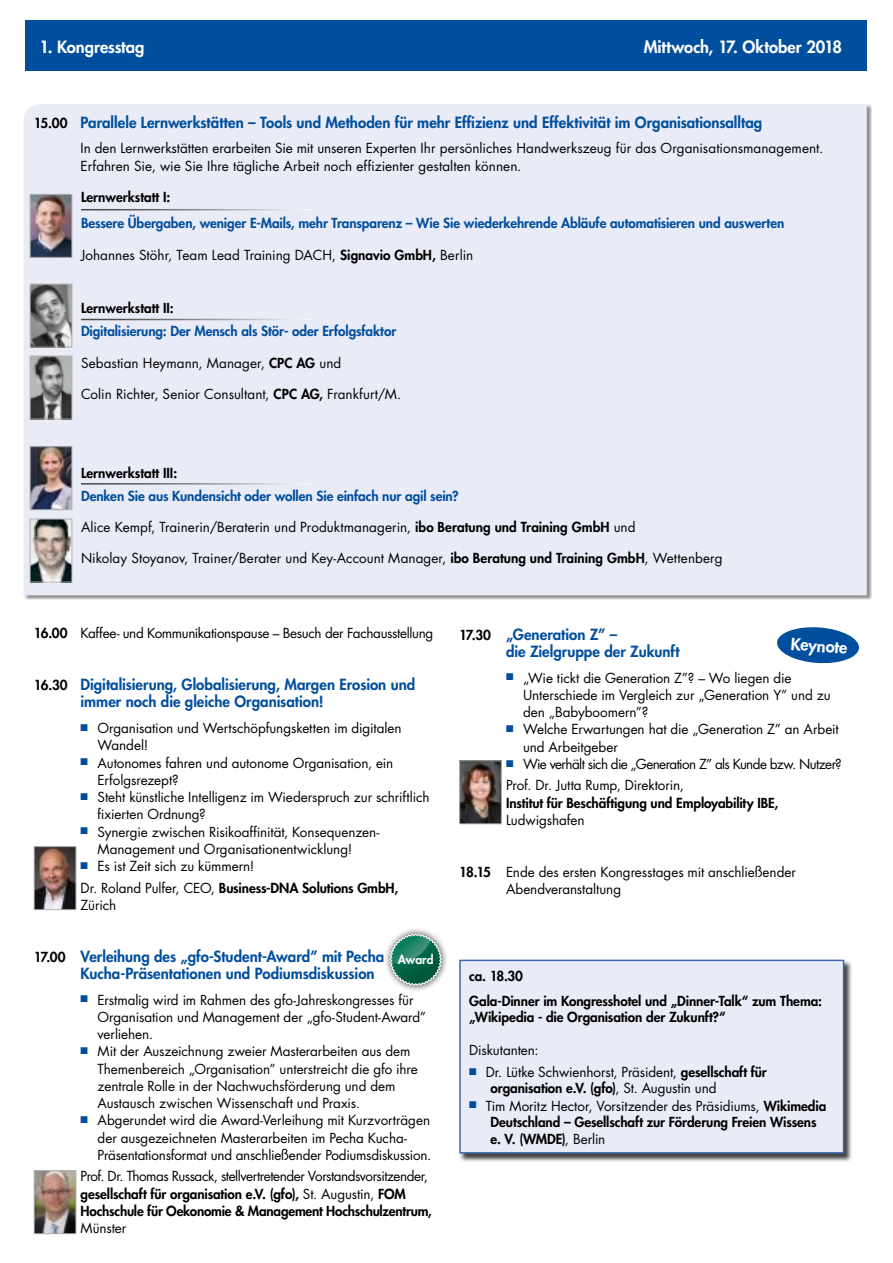
<style>
.page{position:relative;width:893px;height:1263px;background:#fff}
.page>*{position:absolute;margin:0;border:0;box-sizing:border-box;transform-origin:0 0}
.t1{font:800 16.5px "Futura Std";color:#fff}
.t2{font:800 16.35px "Futura Std";color:#fff}
.t3{font:800 15px/17.2px "Futura Std";color:#004e9e}
.t4{font:13.5px/17.2px "Futura Std";letter-spacing:-.005em;color:#000}
.t5{font:800 13.5px/17.2px "Futura Std";letter-spacing:-.005em;color:#000}
.t6{font:800 13.5px "Futura Std";letter-spacing:-.005em;color:#004e9e}
.t7{font:13.5px/21.5px "Futura Std";letter-spacing:-.045em;color:#000}
.t8{font:13.5px "Futura Std";letter-spacing:-.025em;color:#000}
.t9{font:800 12.15px "Futura Std";color:#fff}
.s1{font-size:13.5px;color:#000}
.s2{font-weight:800}
.s3{font-weight:400}
</style>
<div class="page">
<div style="left:23px;top:104px;width:844px;height:491px;background:#e9ebf7"></div>
<hr style="left:81px;top:209px;width:229px;height:1px;background:#fff">
<hr style="left:81px;top:319px;width:229px;height:1px;background:#fff">
<hr style="left:81px;top:483px;width:229px;height:2px;background:#fff">
<img style="left:32px;top:196px;width:38px;height:60px">
<div style="left:30px;top:194px;width:42px;height:64px;border:1px solid #b1b2b3"></div>
<img style="left:32px;top:286px;width:38px;height:59px">
<div style="left:30px;top:284px;width:42px;height:63px;border:1px solid #b1b2b3"></div>
<img style="left:32px;top:358px;width:38px;height:59px">
<div style="left:30px;top:356px;width:42px;height:63px;border:1px solid #b1b2b3"></div>
<img style="left:32px;top:448px;width:38px;height:60px">
<div style="left:30px;top:446px;width:42px;height:64px;border:1px solid #b1b2b3"></div>
<img style="left:32px;top:521px;width:38px;height:59px">
<div style="left:30px;top:519px;width:42px;height:63px;border:1px solid #b1b2b3"></div>
<div style="left:460px;top:960px;width:393px;height:201px;background:#000;opacity:.75"></div>
<div style="left:460px;top:960px;width:383px;height:193px;background:#e9ebf7"></div>
<div style="left:459px;top:960px;width:385px;height:193px;border:2px solid #3e6ab2"></div>
<img style="left:36px;top:1172px;width:38px;height:60px">
<div style="left:34px;top:1170px;width:42px;height:64px;border:1px solid #b1b2b3"></div>
<img style="left:36px;top:848px;width:38px;height:60px">
<div style="left:34px;top:846px;width:42px;height:64px;border:1px solid #b1b2b3"></div>
<img style="left:461px;top:762px;width:39px;height:60px">
<div style="left:459px;top:760px;width:43px;height:64px;border:1px solid #b1b2b3"></div>
<div style="left:384px;top:927px;width:64px;height:65px;background:#000;opacity:.75"></div>
<svg style="left:389px;top:933px;width:54px;height:53px;background:#589683"></svg>
<svg style="left:777px;top:627px;width:82px;height:37px"></svg>
<div style="left:26px;top:20px;width:841px;height:51px;background:#004e9e"></div>
<p class="t1" style="left:39px;top:36px;width:107px">1. Kongresstag</p>
<p class="t1" style="left:644px;top:36px;width:200px">Mittwoch, 17. Oktober 2018</p>
<p class="t3" style="left:34px;top:113px;width:730px"><span class="s1">15.00</span> Parallele Lernwerkstätten – Tools und Methoden für mehr Effizienz und Effektivität im Organisationsalltag</p>
<p class="t4" style="left:81px;top:140px;width:744px">In den Lernwerkstätten erarbeiten Sie mit unseren Experten Ihr persönliches Handwerkszeug für das Organisationsmanagement.<br>Erfahren Sie, wie Sie Ihre tägliche Arbeit noch effizienter gestalten können.</p>
<p class="t5" style="left:81px;top:189px;width:91px">Lernwerkstatt I:</p>
<p class="t6" style="left:81px;top:214px;width:705px">Bessere Übergaben, weniger E-Mails, mehr Transparenz – Wie Sie wiederkehrende Abläufe automatisieren und auswerten</p>
<p class="t4" style="left:81px;top:247px;width:394px">Johannes Stöhr, Team Lead Training DACH, <span class="s2">Signavio GmbH,</span> Berlin</p>
<p class="t5" style="left:81px;top:300px;width:94px">Lernwerkstatt II:</p>
<p class="t6" style="left:81px;top:323px;width:317px">Digitalisierung: Der Mensch als Stör- oder Erfolgsfaktor</p>
<p class="t4" style="left:81px;top:354px;width:262px">Sebastian Heymann, Manager, <span class="s2">CPC AG</span> und</p>
<p class="t4" style="left:81px;top:386px;width:322px">Colin Richter, Senior Consultant, <span class="s2">CPC AG,</span> Frankfurt/M.</p>
<p class="t5" style="left:81px;top:464px;width:98px">Lernwerkstatt III:</p>
<p class="t6" style="left:81px;top:487px;width:379px">Denken Sie aus Kundensicht oder wollen Sie einfach nur agil sein?</p>
<p class="t4" style="left:81px;top:519px;width:556px">Alice Kempf, Trainerin/Beraterin und Produktmanagerin, <span class="s2">ibo Beratung und Training GmbH</span> und</p>
<p class="t4" style="left:81px;top:550px;width:643px">Nikolay Stoyanov, Trainer/Berater und Key-Account Manager, <span class="s2">ibo Beratung und Training GmbH</span>, Wettenberg</p>
<p class="t8" style="left:34px;top:625px;width:401px"><span class="s2">16.00</span> Kaffee- und Kommunikationspause – Besuch der Fachausstellung</p>
<p class="t3" style="left:81px;top:676px;width:336px;text-indent:-47px"><span class="s1">16.30</span> Digitalisierung, Globalisierung, Margen Erosion und immer noch die gleiche Organisation!</p>
<p class="t4" style="left:98px;top:720px;width:305px;text-indent:-17px"><sup>■</sup> Organisation und Wertschöpfungsketten im digitalen<br>Wandel!</p>
<p class="t4" style="left:98px;top:754px;width:297px;text-indent:-17px"><sup>■</sup> Autonomes fahren und autonome Organisation, ein<br>Erfolgsrezept?</p>
<p class="t4" style="left:98px;top:789px;width:334px;text-indent:-17px"><sup>■</sup> Steht künstliche Intelligenz im Wiederspruch zur schriftlich fixierten Ordnung?</p>
<p class="t4" style="left:98px;top:823px;width:283px;text-indent:-17px"><sup>■</sup> Synergie zwischen Risikoaffinität, Konsequenzen-<br>Management und Organisationentwicklung!</p>
<p class="t4" style="left:81px;top:856px;width:319px;line-height:21.5px"><sup>■</sup> Es ist Zeit sich zu kümmern!<br>Dr. Roland Pulfer, CEO, <span class="s2">Business-DNA Solutions GmbH,</span></p>
<p class="t4" style="left:81px;top:896px;width:37px">Zürich</p>
<p class="t3" style="left:81px;top:947px;width:305px;text-indent:-47px"><span class="s1">17.00</span> Verleihung des „gfo-Student-Award” mit Pecha<br>Kucha-Präsentationen und Podiumsdiskussion</p>
<p class="t4" style="left:98px;top:991px;width:330px;text-indent:-17px"><sup>■</sup> Erstmalig wird im Rahmen des gfo-Jahreskongresses für<br>Organisation und Management der „gfo-Student-Award” verliehen.</p>
<p class="t4" style="left:98px;top:1043px;width:322px;text-indent:-17px"><sup>■</sup> Mit der Auszeichnung zweier Masterarbeiten aus dem Themenbereich „Organisation” unterstreicht die gfo ihre zentrale Rolle in der Nachwuchsförderung und dem Austausch zwischen Wissenschaft und Praxis.</p>
<p class="t4" style="left:98px;top:1112px;width:335px;text-indent:-17px"><sup>■</sup> Abgerundet wird die Award-Verleihung mit Kurzvorträgen der ausgezeichneten Masterarbeiten im Pecha Kucha-<br>Präsentationsformat und anschließender Podiumsdiskussion.</p>
<p class="t5" style="left:81px;top:1168px;width:353px"><span class="s3">Prof. Dr. Thomas Russack, stellvertretender Vorstandsvorsitzender, </span>gesellschaft für organisation e.V. (gfo), <span class="s3">St. Augustin,</span> FOM<br>Hochschule für Oekonomie &amp; Management Hochschulzentrum,</p>
<p class="t4" style="left:81px;top:1220px;width:47px">Münster</p>
<p class="t9" style="left:398px;top:952px;width:37px">Award</p>
<p class="t3" style="left:506px;top:625px;width:175px;text-indent:-47px"><span class="s1">17.30</span> „Generation Z” –<br>die Zielgruppe der Zukunft</p>
<p class="t4" style="left:523px;top:669px;width:309px;text-indent:-17px"><sup>■</sup> „Wie tickt die Generation Z”? – Wo liegen die<br>Unterschiede im Vergleich zur „Generation Y” und zu den „Babyboomern”?</p>
<p class="t4" style="left:523px;top:721px;width:317px;text-indent:-17px"><sup>■</sup> Welche Erwartungen hat die „Generation Z” an Arbeit und Arbeitgeber</p>
<p class="t7" style="left:506px;top:753px;width:337px"><sup>■</sup> Wie verhält sich die „Generation Z” als Kunde bzw. Nutzer?<br>Prof. Dr. Jutta Rump, Direktorin,</p>
<p class="t5" style="left:506px;top:794px;width:274px">Institut für Beschäftigung und Employability IBE,</p>
<p class="t4" style="left:506px;top:811px;width:80px">Ludwigshafen</p>
<p class="t4" style="left:506px;top:863px;width:291px;text-indent:-47px"><span class="s2">18.15</span> Ende des ersten Kongresstages mit anschließender<br>Abendveranstaltung</p>
<p class="t2" style="left:791px;top:633px;width:58px;rotate:4deg">Keynote</p>
<p class="t5" style="left:469px;top:963px;width:354px;line-height:25px">ca. 18.30<br>Gala-Dinner im Kongresshotel und „Dinner-Talk“ zum Thema:</p>
<p class="t5" style="left:469px;top:1009px;width:258px">„Wikipedia - die Organisation der Zukunft?“</p>
<p class="t4" style="left:469px;top:1042px;width:71px">Diskutanten:</p>
<p class="t4" style="left:490px;top:1064px;width:278px;line-height:16.5px;text-indent:-21px"><sup>■</sup> Dr. Lütke Schwienhorst, Präsident, <span class="s2">gesellschaft für organisation e.V. (gfo)</span>, St. Augustin und</p>
<p class="t5" style="left:490px;top:1097px;width:337px;line-height:16.5px;text-indent:-21px"><sup>■</sup> <span class="s3">Tim Moritz Hector, Vorsitzender des Präsidiums,</span> Wikimedia<br>Deutschland – Gesellschaft zur Förderung Freien Wissens e. V. (WMDE)<span class="s3">, Berlin</span></p>
</div>
